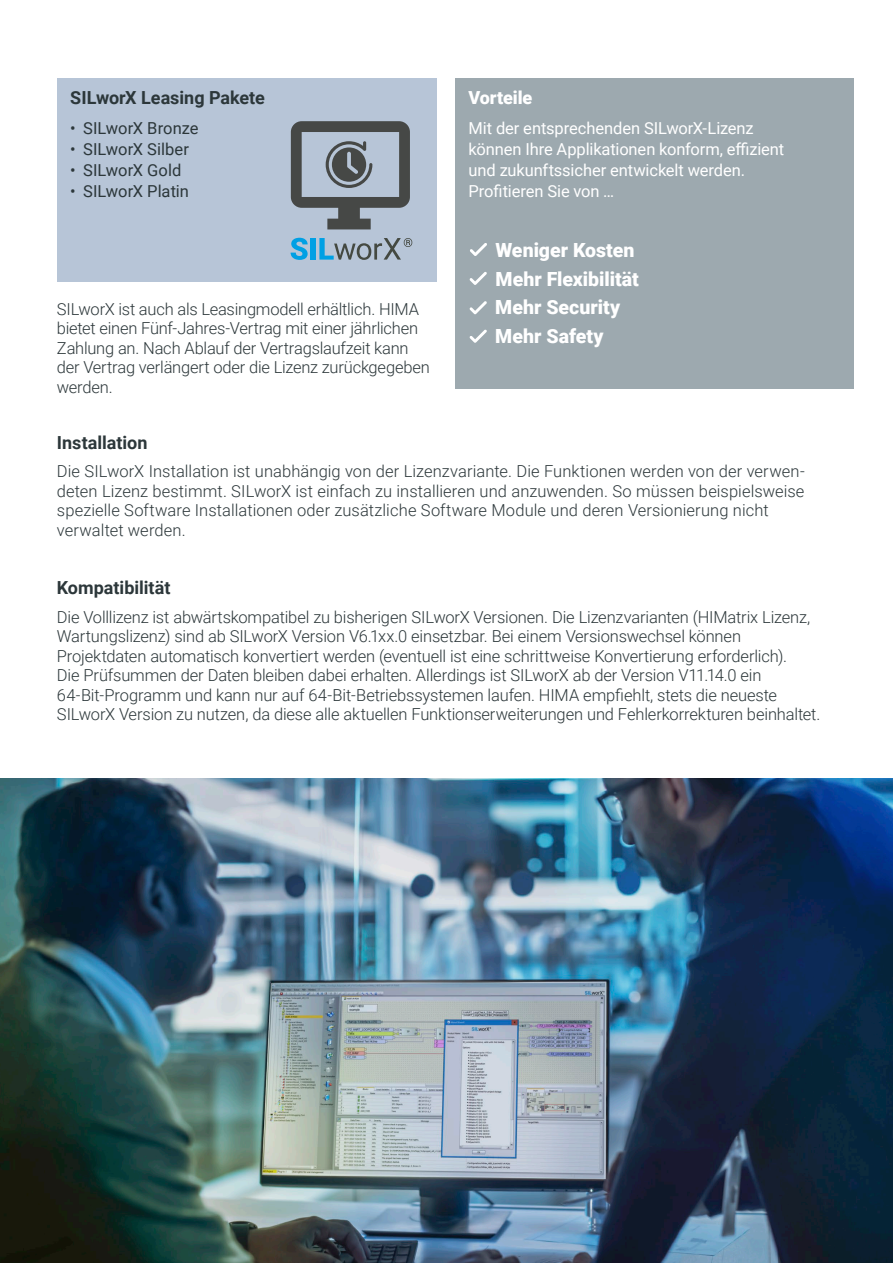
<style>
.page{position:relative;width:893px;height:1263px;background:#fff}
.page>*{position:absolute;margin:0;border:0;box-sizing:border-box;transform-origin:0 0}
.t1{font:900 19.5px/28.5px "Roboto";color:#fff}
.t2{font:700 18px "Roboto";color:#2c373a}
.t3{font:900 18px "Roboto";letter-spacing:-.005em;color:#fff}
.t4{font:300 16.5px/19.5px "Roboto";letter-spacing:-.01em;color:#2c373a}
.t5{font:16.5px/21px "Roboto";letter-spacing:-.005em;color:#fff}
.t6{font:16.5px "Roboto";color:#2c373a}
</style>
<div class="page">
<img style="left:0;top:778px;width:893px;height:485px">
<div style="left:58px;top:78px;width:379px;height:204px;background:#b7c5d7"></div>
<div style="left:456px;top:78px;width:398px;height:310px;background:#9da9af"></div>
<svg style="left:470px;top:243px;width:17px;height:13px"></svg>
<svg style="left:469px;top:272px;width:18px;height:13px"></svg>
<svg style="left:469px;top:301px;width:18px;height:13px"></svg>
<svg style="left:469px;top:329px;width:18px;height:14px"></svg>
<svg style="left:291px;top:238px;width:17px;height:22px"></svg>
<div style="left:311px;top:238px;width:5px;height:22px;background:#00a0e4"></div>
<svg style="left:319px;top:238px;width:93px;height:22px"></svg>
<svg style="left:291px;top:121px;width:119px;height:108px"></svg>
<p class="t2" style="left:70px;top:85px;width:196px">SILworX Leasing Pakete</p>
<p class="t6" style="left:70px;top:117px;width:130px">• SILworX Bronze</p>
<p class="t6" style="left:70px;top:138px;width:120px">• SILworX Silber</p>
<p class="t6" style="left:70px;top:159px;width:113px">• SILworX Gold</p>
<p class="t6" style="left:70px;top:180px;width:120px">• SILworX Platin</p>
<p class="t4" style="left:57px;top:298px;width:374px">SILworX ist auch als Leasingmodell erhältlich. HIMA bietet einen Fünf-Jahres-Vertrag mit einer jährlichen Zahlung an. Nach Ablauf der Vertragslaufzeit kann der Vertrag verlängert oder die Lizenz zurückgegeben werden.</p>
<p class="t3" style="left:469px;top:85px;width:65px">Vorteile</p>
<p class="t5" style="left:469px;top:117px;width:317px">Mit der entsprechenden SILworX-Lizenz können Ihre Applikationen konform, effizient und zukunftssicher entwickelt werden.<br>Profitieren Sie von …</p>
<p class="t1" style="left:495px;top:235px;width:145px">Weniger Kosten<br>Mehr Flexibilität<br>Mehr Security<br>Mehr Safety</p>
<p class="t2" style="left:57px;top:430px;width:92px">Installation</p>
<p class="t4" style="left:57px;top:461px;width:749px">Die SILworX Installation ist unabhängig von der Lizenzvariante. Die Funktionen werden von der verwen&shy;deten Lizenz bestimmt. SILworX ist einfach zu installieren und anzuwenden. So müssen beispielsweise spezielle Software Installationen oder zusätzliche Software Module und deren Versionierung nicht verwaltet werden.</p>
<p class="t2" style="left:57px;top:575px;width:115px">Kompatibilität</p>
<p class="t4" style="left:57px;top:607px;width:765px">Die Volllizenz ist abwärtskompatibel zu bisherigen SILworX Versionen. Die Lizenzvarianten (HIMatrix Lizenz, Wartungslizenz) sind ab SILworX Version V6.1xx.0 einsetzbar. Bei einem Versionswechsel können Projektdaten automatisch konvertiert werden (eventuell ist eine schrittweise Konvertierung erforderlich).<br>Die Prüfsummen der Daten bleiben dabei erhalten. Allerdings ist SILworX ab der Version V11.14.0 ein 64-Bit-Programm und kann nur auf 64-Bit-Betriebssystemen laufen. HIMA empfiehlt, stets die neueste SILworX Version zu nutzen, da diese alle aktuellen Funktionserweiterungen und Fehlerkorrekturen beinhaltet.</p>
</div>
